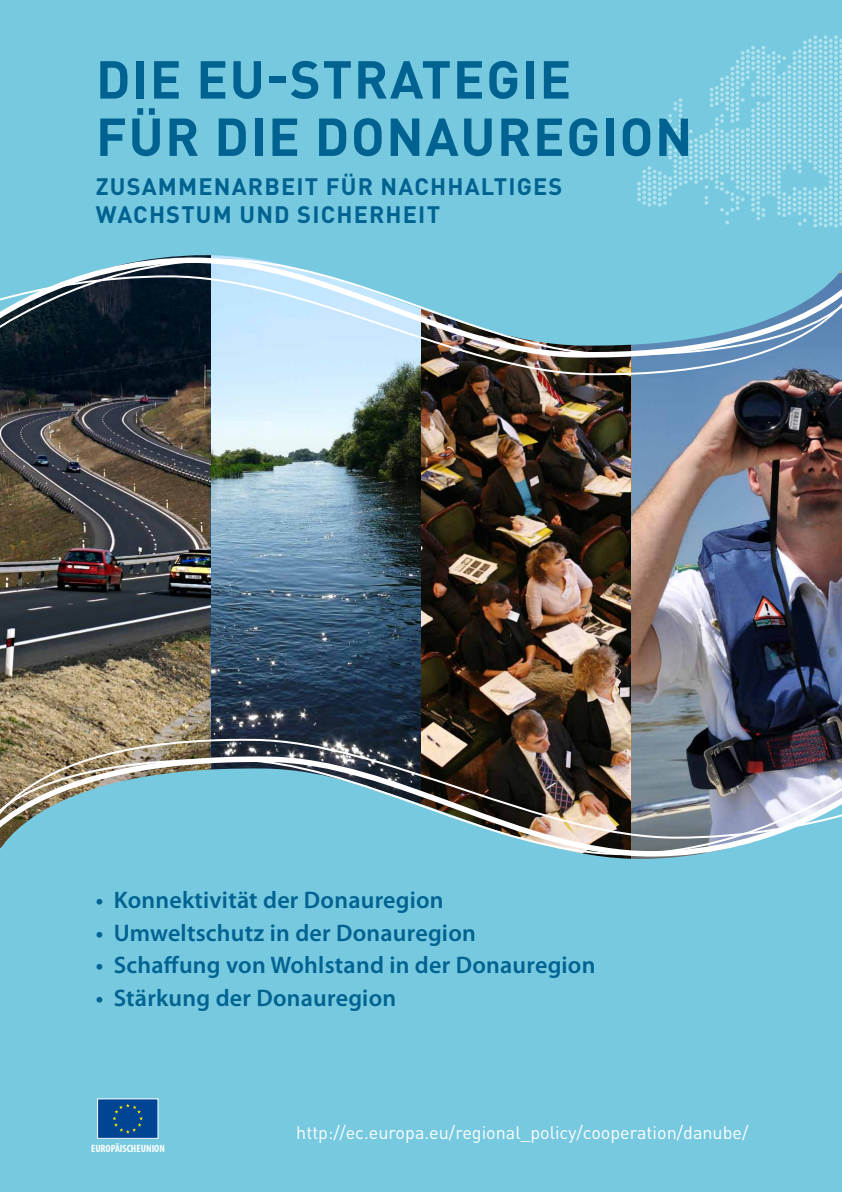
<style>
.page{position:relative;width:842px;height:1192px;background:#fff}
.page>*{position:absolute;margin:0;border:0;box-sizing:border-box;transform-origin:0 0}
.t1{font:700 52.55px/57.3px "DIN Pro";letter-spacing:.03em;color:#006291}
.t2{font:600 24px "Myriad Pro";letter-spacing:.01em;color:#006291}
.t3{font:700 23.5px "DIN Pro";letter-spacing:.05em;color:#006291}
.t4{font:18px "DIN Pro";color:#fff}
.t5{font:700 condensed 10.6px "Myriad Pro";color:#fff}
</style>
<div class="page">
<img style="left:631px;top:380px;width:211px;height:354px">
<img style="left:0;top:380px;width:210px;height:354px">
<img style="left:210px;top:380px;width:211px;height:354px">
<img style="left:421px;top:380px;width:210px;height:354px">
<div style="left:0;top:859px;width:842px;height:333px;background:#76c9df"></div>
<svg style="left:0;top:848px;width:842px;height:11px;background:#80c8db"></svg>
<img style="left:0;top:734px;width:842px;height:114px">
<div style="left:0;top:0;width:842px;height:255px;background:#76c9df"></div>
<div style="left:98px;top:1099px;width:60px;height:39px;background:#004494"></div>
<div style="left:97px;top:1099px;width:61px;height:40px;border:1px solid #fff"></div>
<svg style="left:112px;top:1104px;width:31px;height:30px"></svg>
<svg style="left:637px;top:35px;width:205px;height:193px;background:#83cee2"></svg>
<svg style="left:0;top:255px;width:842px;height:11px;background:#80c9dd"></svg>
<svg style="left:0;top:266px;width:842px;height:114px;background:#739aac"></svg>
<h1 class="t1" style="left:96px;top:45px;width:598px">DIE EU-STRATEGIE<br>FÜR DIE DONAUREGION</h1>
<p class="t3" style="left:96px;top:167px;width:31px">ZUSA</p>
<p class="t3" style="left:158px;top:167px;width:57px">MMENAR</p>
<p class="t3" style="left:264px;top:167px;width:30px">BEIT</p>
<p class="t3" style="left:326px;top:167px;width:16px">FÜR</p>
<p class="t3" style="left:381px;top:167px;width:128px">NACHHALTIGES</p>
<p class="t3" style="left:96px;top:195px;width:86px">WACHSTU</p>
<p class="t3" style="left:213px;top:195px;width:44px">M UND</p>
<p class="t3" style="left:297px;top:195px;width:119px">SICHERHEIT</p>
<p class="t2" style="left:96px;top:884px;width:349px">• Konnektivität der Donauregion</p>
<p class="t2" style="left:96px;top:917px;width:382px">• Umweltschutz in der Donauregion</p>
<p class="t2" style="left:96px;top:950px;width:501px">• Schaffung von Wohlstand in der Donauregion</p>
<p class="t2" style="left:96px;top:983px;width:302px">• Stärkung der Donauregion</p>
<p class="t5" style="left:91px;top:1141px;width:75px">EUROPÄISCHE UNION</p>
<p class="t4" style="left:296px;top:1118px;width:454px">http://ec.europa.eu/regional_policy/cooperation/danube/</p>
</div>
